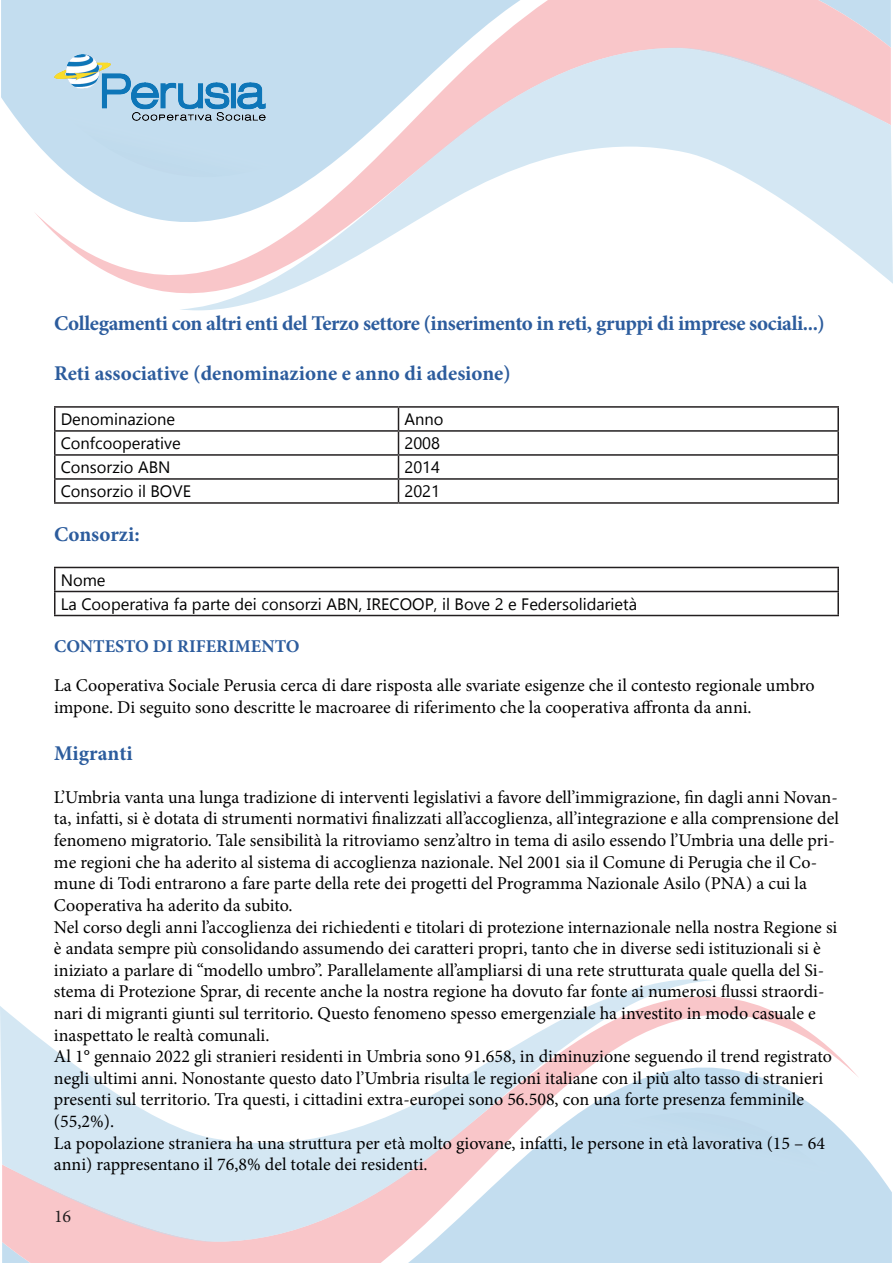
<style>
.page{position:relative;width:893px;height:1263px;background:#fff}
.page>*{position:absolute;margin:0;border:0;box-sizing:border-box;transform-origin:0 0}
.t1{font:700 21px "Minion Pro";letter-spacing:-.01em;color:#2c5c9d}
.t2{font:18px/21.6px "Minion Pro";color:#000001}
.t3{font:700 18px "Minion Pro";color:#2c5c9d}
.t4{font:18px "Minion Pro";color:#231f20}
.t5{font:16.5px/24px "Gadugi";color:#000001}
</style>
<div class="page">
<svg style="left:35px;top:0;width:856px;height:293px"></svg>
<svg style="left:179px;top:48px;width:714px;height:262px"></svg>
<svg style="left:407px;top:48px;width:484px;height:131px;background:#e1e1e9"></svg>
<div style="left:1px;top:0;width:353px;height:177px;background:#c3ddef"></div>
<svg style="left:2px;top:996px;width:856px;height:267px"></svg>
<svg style="left:0;top:979px;width:714px;height:262px"></svg>
<svg style="left:2px;top:1110px;width:484px;height:132px;background:#e1e1ea"></svg>
<div style="left:539px;top:1112px;width:351px;height:151px;background:#c3ddef"></div>
<img style="left:54px;top:54px;width:212px;height:74px">
<hr style="left:54px;top:406px;width:344px;height:2px;background:#231f20">
<hr style="left:54px;top:408px;width:2px;height:22px;background:#231f20">
<hr style="left:398px;top:406px;width:441px;height:2px;background:#231f20">
<hr style="left:837px;top:408px;width:2px;height:22px;background:#231f20">
<hr style="left:54px;top:430px;width:344px;height:2px;background:#231f20">
<hr style="left:54px;top:432px;width:2px;height:22px;background:#231f20">
<hr style="left:398px;top:430px;width:441px;height:2px;background:#231f20">
<hr style="left:837px;top:432px;width:2px;height:22px;background:#231f20">
<hr style="left:54px;top:454px;width:344px;height:2px;background:#231f20">
<hr style="left:54px;top:456px;width:2px;height:22px;background:#231f20">
<hr style="left:398px;top:454px;width:441px;height:2px;background:#231f20">
<hr style="left:837px;top:456px;width:2px;height:22px;background:#231f20">
<hr style="left:54px;top:478px;width:344px;height:2px;background:#231f20">
<hr style="left:54px;top:480px;width:2px;height:22px;background:#231f20">
<hr style="left:398px;top:478px;width:441px;height:2px;background:#231f20">
<svg style="left:398px;top:408px;width:1px;height:94px"></svg>
<hr style="left:837px;top:480px;width:2px;height:22px;background:#231f20">
<hr style="left:54px;top:502px;width:344px;height:2px;background:#231f20">
<hr style="left:398px;top:502px;width:441px;height:2px;background:#231f20">
<hr style="left:54px;top:567px;width:785px;height:1px;background:#231f20">
<hr style="left:54px;top:568px;width:2px;height:23px;background:#231f20">
<hr style="left:837px;top:568px;width:2px;height:23px;background:#231f20">
<hr style="left:54px;top:591px;width:785px;height:1px;background:#231f20">
<hr style="left:54px;top:592px;width:2px;height:23px;background:#231f20">
<hr style="left:837px;top:592px;width:2px;height:23px;background:#231f20">
<hr style="left:54px;top:615px;width:785px;height:1px;background:#231f20">
<p class="t1" style="left:54px;top:308px;width:772px">Collegamenti con altri enti del Terzo settore (inserimento in reti, gruppi di imprese sociali...)</p>
<p class="t1" style="left:54px;top:359px;width:458px">Reti associative (denominazione e anno di adesione)</p>
<p class="t5" style="left:61px;top:407px;width:116px">Denominazione</p>
<p class="t5" style="left:404px;top:407px;width:40px">Anno</p>
<p class="t5" style="left:61px;top:431px;width:121px">Confcooperative</p>
<p class="t5" style="left:404px;top:431px;width:37px">2008</p>
<p class="t5" style="left:61px;top:455px;width:111px">Consorzio ABN</p>
<p class="t5" style="left:404px;top:455px;width:37px">2014</p>
<p class="t5" style="left:61px;top:479px;width:132px">Consorzio il BOVE</p>
<p class="t5" style="left:404px;top:479px;width:37px">2021</p>
<p class="t1" style="left:54px;top:519px;width:87px">Consorzi:</p>
<p class="t5" style="left:61px;top:567px;width:578px">Nome<br>La Cooperativa fa parte dei consorzi ABN, IRECOOP, il Bove 2 e Federsolidarietà</p>
<p class="t3" style="left:54px;top:633px;width:247px">CONTESTO DI RIFERIMENTO</p>
<p class="t2" style="left:54px;top:675px;width:762px">La Cooperativa Sociale Perusia cerca di dare risposta alle svariate esigenze che il contesto regionale umbro impone. Di seguito sono descritte le macroaree di riferimento che la cooperativa affronta da anni.</p>
<p class="t1" style="left:54px;top:738px;width:80px">Migranti</p>
<p class="t2" style="left:54px;top:786px;width:786px">L’Umbria vanta una lunga tradizione di interventi legislativi a favore dell’immigrazione, fin dagli anni Novan&shy;ta, infatti, si è dotata di strumenti normativi finalizzati all’accoglienza, all’integrazione e alla comprensione del fenomeno migratorio. Tale sensibilità la ritroviamo senz’altro in tema di asilo essendo l’Umbria una delle pri&shy;me regioni che ha aderito al sistema di accoglienza nazionale. Nel 2001 sia il Comune di Perugia che il Co&shy;mune di Todi entrarono a fare parte della rete dei progetti del Programma Nazionale Asilo (PNA) a cui la Cooperativa ha aderito da subito.<br>Nel corso degli anni l’accoglienza dei richiedenti e titolari di protezione internazionale nella nostra Regione si è andata sempre più consolidando assumendo dei caratteri propri, tanto che in diverse sedi istituzionali si è iniziato a parlare di “modello umbro”. Parallelamente all’ampliarsi di una rete strutturata quale quella del Si&shy;stema di Protezione Sprar, di recente anche la nostra regione ha dovuto far fonte ai numerosi flussi straordi&shy;nari di migranti giunti sul territorio. Questo fenomeno spesso emergenziale ha investito in modo casuale e inaspettato le realtà comunali.<br>Al 1° gennaio 2022 gli stranieri residenti in Umbria sono 91.658, in diminuzione seguendo il trend registrato negli ultimi anni. Nonostante questo dato l’Umbria risulta le regioni italiane con il più alto tasso di stranieri presenti sul territorio. Tra questi, i cittadini extra-europei sono 56.508, con una forte presenza femminile (55,2%).<br>La popolazione straniera ha una struttura per età molto giovane, infatti, le persone in età lavorativa (15 – 64 anni) rappresentano il 76,8% del totale dei residenti.</p>
<p class="t4" style="left:54px;top:1204px;width:19px">16</p>
</div>
